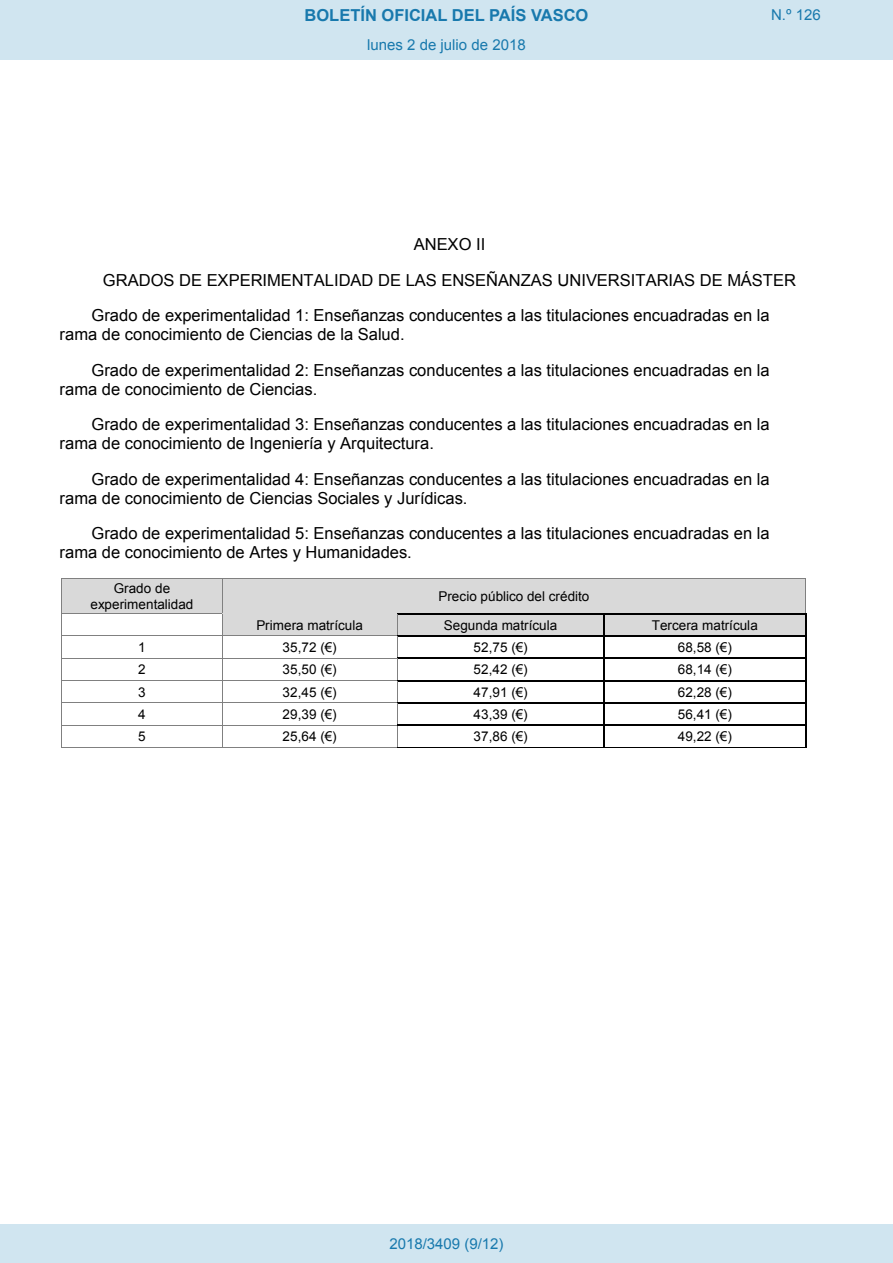
<style>
.page{position:relative;width:893px;height:1263px;background:#fff}
.page>*{position:absolute;margin:0;border:0;box-sizing:border-box;transform-origin:0 0}
.t1{font:16.5px/35.4px "Arial";color:#000}
.t2{font:700 16.5px "Arial";color:#1879ad}
.Paginacion_Centro{font:15px "Arial";color:#1879ad}
.t3{font:13.5px/15.5px "Arial";letter-spacing:.005em;color:#000;text-align:center}
</style>
<div class="page">
<div style="left:62px;top:579px;width:160px;height:34px;background:#d9d9d9"></div>
<div style="left:222px;top:579px;width:583px;height:34px;background:#d9d9d9"></div>
<hr style="left:62px;top:578px;width:160px;height:1px;background:#808080">
<hr style="left:223px;top:578px;width:582px;height:1px;background:#808080">
<hr style="left:62px;top:579px;width:1px;height:34px;background:#808080">
<hr style="left:222px;top:579px;width:1px;height:34px;background:#808080">
<hr style="left:805px;top:579px;width:1px;height:34px;background:#808080">
<div style="left:222px;top:614px;width:175px;height:21px;background:#d9d9d9"></div>
<div style="left:397px;top:614px;width:207px;height:21px;background:#d9d9d9"></div>
<div style="left:604px;top:614px;width:201px;height:21px;background:#d9d9d9"></div>
<hr style="left:62px;top:613px;width:160px;height:1px;background:#808080">
<hr style="left:223px;top:613px;width:174px;height:1px;background:#808080">
<hr style="left:397px;top:613px;width:207px;height:1px;background:#000">
<hr style="left:605px;top:613px;width:200px;height:1px;background:#000">
<hr style="left:62px;top:635px;width:160px;height:1px;background:#808080">
<hr style="left:223px;top:635px;width:174px;height:1px;background:#808080">
<hr style="left:397px;top:635px;width:207px;height:1px;background:#000">
<hr style="left:605px;top:635px;width:200px;height:1px;background:#000">
<hr style="left:62px;top:658px;width:160px;height:1px;background:#808080">
<hr style="left:223px;top:658px;width:174px;height:1px;background:#808080">
<hr style="left:397px;top:658px;width:207px;height:1px;background:#000">
<hr style="left:605px;top:658px;width:200px;height:1px;background:#000">
<hr style="left:62px;top:680px;width:160px;height:1px;background:#808080">
<hr style="left:223px;top:680px;width:174px;height:1px;background:#808080">
<hr style="left:397px;top:680px;width:207px;height:1px;background:#000">
<hr style="left:605px;top:680px;width:200px;height:1px;background:#000">
<hr style="left:62px;top:702px;width:160px;height:1px;background:#808080">
<hr style="left:223px;top:702px;width:174px;height:1px;background:#808080">
<hr style="left:397px;top:702px;width:207px;height:1px;background:#000">
<hr style="left:605px;top:702px;width:200px;height:1px;background:#000">
<hr style="left:62px;top:725px;width:160px;height:1px;background:#808080">
<hr style="left:223px;top:725px;width:174px;height:1px;background:#808080">
<hr style="left:397px;top:725px;width:207px;height:1px;background:#000">
<hr style="left:605px;top:725px;width:200px;height:1px;background:#000">
<hr style="left:62px;top:747px;width:160px;height:1px;background:#808080">
<svg style="left:222px;top:613px;width:1px;height:135px"></svg>
<hr style="left:223px;top:747px;width:174px;height:1px;background:#808080">
<svg style="left:397px;top:614px;width:1px;height:133px"></svg>
<hr style="left:397px;top:747px;width:207px;height:1px;background:#000">
<svg style="left:604px;top:613px;width:1px;height:135px"></svg>
<hr style="left:605px;top:747px;width:200px;height:1px;background:#000">
<svg style="left:805px;top:613px;width:1px;height:135px"></svg>
<div style="left:0;top:0;width:893px;height:60px;background:#d0e5f0"></div>
<div style="left:0;top:1225px;width:893px;height:38px;background:#d0e5f0"></div>
<p class="t2" style="left:305px;top:4px;width:285px">BOLETÍN OFICIAL DEL PAÍS VASCO</p>
<p class="Paginacion_Centro" style="left:771px;top:5px;width:51px">N.º 126</p>
<p class="Paginacion_Centro" style="left:367px;top:35px;width:160px">lunes 2 de julio de 2018</p>
<p class="t1" style="left:414px;top:227px;width:73px">ANEXO II</p>
<p class="t1" style="left:103px;top:262px;width:695px">GRADOS DE EXPERIMENTALIDAD DE LAS ENSEÑANZAS UNIVERSITARIAS DE MÁSTER</p>
<p class="t1" style="left:91px;top:298px;width:680px">Grado de experimentalidad 1: Enseñanzas conducentes a las titulaciones encuadradas en la</p>
<p class="t1" style="left:91px;top:317px;width:680px;text-indent:-32px">rama de conocimiento de Ciencias de la Salud.<br>Grado de experimentalidad 2: Enseñanzas conducentes a las titulaciones encuadradas en la</p>
<p class="t1" style="left:91px;top:371px;width:680px;text-indent:-32px">rama de conocimiento de Ciencias.<br>Grado de experimentalidad 3: Enseñanzas conducentes a las titulaciones encuadradas en la</p>
<p class="t1" style="left:91px;top:426px;width:680px;text-indent:-32px">rama de conocimiento de Ingeniería y Arquitectura.<br>Grado de experimentalidad 4: Enseñanzas conducentes a las titulaciones encuadradas en la</p>
<p class="t1" style="left:91px;top:480px;width:680px;text-indent:-32px">rama de conocimiento de Ciencias Sociales y Jurídicas.<br>Grado de experimentalidad 5: Enseñanzas conducentes a las titulaciones encuadradas en la</p>
<p class="t1" style="left:60px;top:535px;width:354px">rama de conocimiento de Artes y Humanidades.</p>
<p class="t3" style="left:91px;top:581px;width:104px">Grado de experimentalidad</p>
<p class="t3" style="left:438px;top:588px;width:152px">Precio público del crédito</p>
<p class="t3" style="left:256px;top:617px;width:108px">Primera matrícula</p>
<p class="t3" style="left:444px;top:617px;width:115px">Segunda matrícula</p>
<p class="t3" style="left:652px;top:617px;width:107px">Tercera matrícula</p>
<p class="t3" style="left:138px;top:640px;width:9px">1</p>
<p class="t3" style="left:283px;top:640px;width:56px">35,72 (€)</p>
<p class="t3" style="left:474px;top:640px;width:56px">52,75 (€)</p>
<p class="t3" style="left:678px;top:640px;width:56px">68,58 (€)</p>
<p class="t3" style="left:138px;top:662px;width:9px">2</p>
<p class="t3" style="left:283px;top:662px;width:56px">35,50 (€)</p>
<p class="t3" style="left:474px;top:662px;width:56px">52,42 (€)</p>
<p class="t3" style="left:678px;top:662px;width:56px">68,14 (€)</p>
<p class="t3" style="left:138px;top:684px;width:9px">3</p>
<p class="t3" style="left:283px;top:684px;width:56px">32,45 (€)</p>
<p class="t3" style="left:474px;top:684px;width:56px">47,91 (€)</p>
<p class="t3" style="left:678px;top:684px;width:56px">62,28 (€)</p>
<p class="t3" style="left:138px;top:707px;width:9px">4</p>
<p class="t3" style="left:283px;top:707px;width:56px">29,39 (€)</p>
<p class="t3" style="left:474px;top:707px;width:56px">43,39 (€)</p>
<p class="t3" style="left:678px;top:707px;width:56px">56,41 (€)</p>
<p class="t3" style="left:138px;top:729px;width:9px">5</p>
<p class="t3" style="left:283px;top:729px;width:56px">25,64 (€)</p>
<p class="t3" style="left:474px;top:729px;width:56px">37,86 (€)</p>
<p class="t3" style="left:678px;top:729px;width:56px">49,22 (€)</p>
<p class="Paginacion_Centro" style="left:389px;top:1234px;width:116px">2018/3409 (9/12)</p>
</div>
